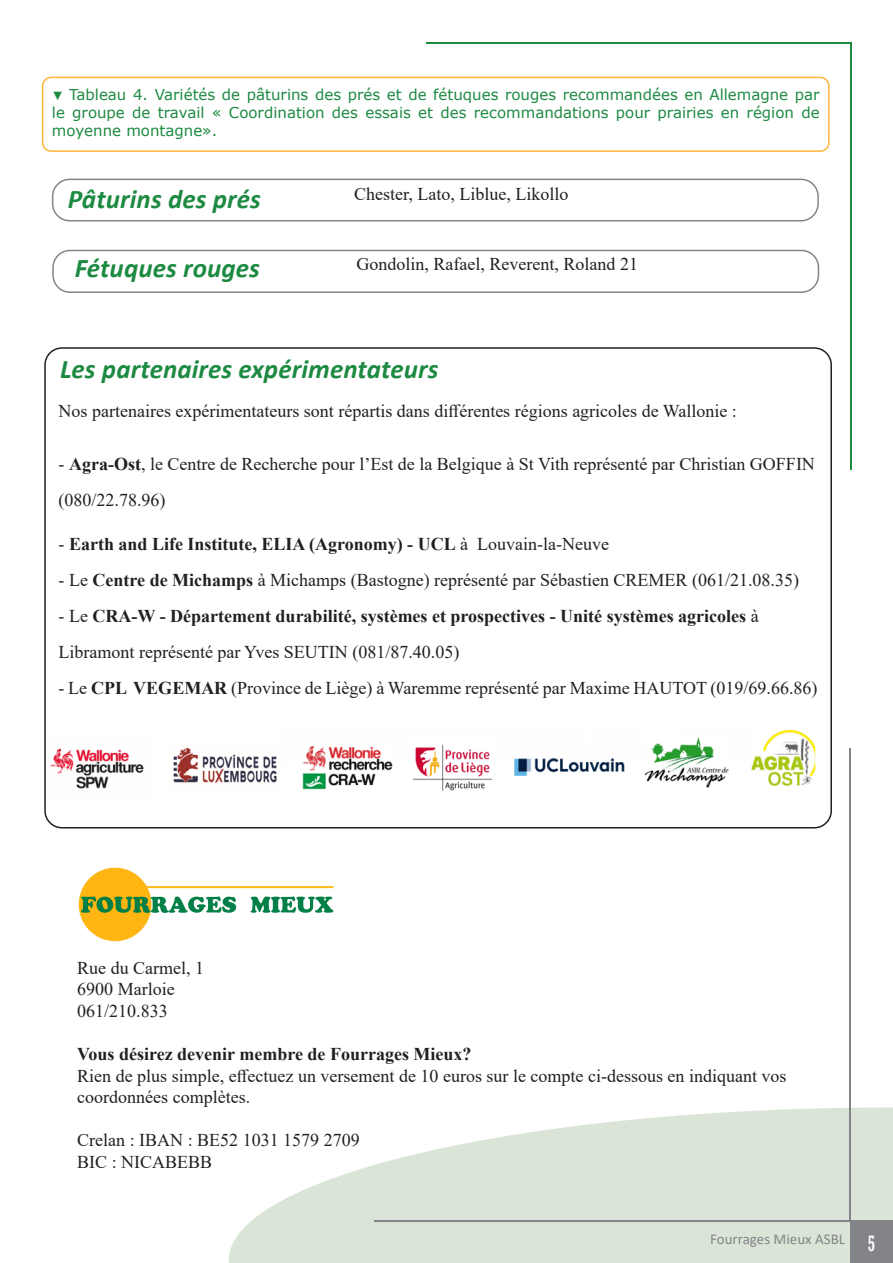
<style>
.page{position:relative;width:893px;height:1263px;background:#fff}
.page>*{position:absolute;margin:0;border:0;box-sizing:border-box;transform-origin:0 0}
.t1{font:italic 700 27px "Calibri";letter-spacing:.005em;color:#1d8a42}
.t2{font:condensed 21px "Rockwell";color:#fff}
.t3{font:18px/21.6px "Times New Roman";color:#231f20}
.t4{font:700 18px/36px "Times New Roman";color:#231f20}
.t5{font:15px/18px "Verdana";color:#1d8a42;text-align:justify}
.t6{font:15px "Calibri";color:#828487}
.s1{font-family:"Times New Roman";font-size:12px}
.s2{font-weight:700}
.s3{font-weight:400}
</style>
<div class="page">
<svg style="left:229px;top:1111px;width:664px;height:152px;fill:#dbe5d7"></svg>
<hr style="left:426px;top:43px;width:425px;height:1px;background:#1d8a42">
<hr style="left:374px;top:1220px;width:476px;height:1px;background:#828487">
<div style="left:850px;top:1220px;width:43px;height:43px;background:#828487"></div>
<hr style="left:850px;top:44px;width:1px;height:425px;background:#1d8a42">
<hr style="left:849px;top:748px;width:1px;height:472px;background:#828487">
<div style="left:52px;top:179px;width:767px;height:42px;border:2px solid #828487;border-radius:17px"></div>
<div style="left:52px;top:250px;width:767px;height:43px;border:2px solid #828487;border-radius:17px"></div>
<img style="left:50px;top:730px;width:766px;height:62px">
<div style="left:42px;top:77px;width:788px;height:75px;border:2px solid #fcb439;border-radius:9px"></div>
<img style="left:78px;top:867px;width:256px;height:75px">
<p class="t5" style="left:52px;top:85px;width:769px"><span class="s1">▼</span> Tableau 4. Variétés de pâturins des prés et de fétuques rouges recommandées en Allemagne par le groupe de travail « Coordination des essais et des recommandations pour prairies en région de moyenne montagne».</p>
<h1 class="t1" style="left:68px;top:180px;width:195px">Pâturins des prés</h1>
<p class="t3" style="left:354px;top:183px;width:216px">Chester, Lato, Liblue, Likollo</p>
<h1 class="t1" style="left:75px;top:249px;width:187px">Fétuques rouges</h1>
<p class="t3" style="left:357px;top:252px;width:283px">Gondolin, Rafael, Reverent, Roland 21</p>
<h1 class="t1" style="left:60px;top:350px;width:380px">Les partenaires expérimentateurs</h1>
<p class="t3" style="left:59px;top:399px;width:680px">Nos partenaires expérimentateurs sont répartis dans différentes régions agricoles de Wallonie :</p>
<p class="t3" style="left:59px;top:445px;width:758px;line-height:36px">- <span class="s2">Agra-Ost</span>, le Centre de Recherche pour l’Est de la Belgique à St Vith représenté par Christian GOFFIN (080/22.78.96)</p>
<p class="t4" style="left:59px;top:526px;width:552px"><span class="s3">-</span> Earth and Life Institute, ELIA (Agronomy) - UCL <span class="s3">à Louvain-la-Neuve</span></p>
<p class="t3" style="left:59px;top:569px;width:742px">- Le <span class="s2">Centre de Michamps</span> à Michamps (Bastogne) représenté par Sébastien CREMER (061/21.08.35)</p>
<p class="t4" style="left:59px;top:598px;width:702px"><span class="s3">- Le</span> CRA-W - Département durabilité, systèmes et prospectives - Unité systèmes agricoles <span class="s3">à<br>Libramont représenté par Yves SEUTIN (081/87.40.05)</span></p>
<p class="t3" style="left:59px;top:677px;width:760px">- Le <span class="s2">CPL VEGEMAR</span> (Province de Liège) à Waremme représenté par Maxime HAUTOT (019/69.66.86)</p>
<p class="t3" style="left:77px;top:956px;width:128px">Rue du Carmel, 1<br>6900 Marloie<br>061/210.833</p>
<p class="t4" style="left:77px;top:1035px;width:396px">Vous désirez devenir membre de Fourrages Mieux?</p>
<p class="t3" style="left:77px;top:1064px;width:711px">Rien de plus simple, effectuez un versement de 10 euros sur le compte ci-dessous en indiquant vos coordonnées complètes.</p>
<p class="t3" style="left:77px;top:1129px;width:284px">Crelan : IBAN : BE52 1031 1579 2709<br>BIC : NICABEBB</p>
<p class="t6" style="left:710px;top:1229px;width:136px">Fourrages Mieux ASBL</p>
<p class="t2" style="left:868px;top:1231px;width:9px">5</p>
</div>
